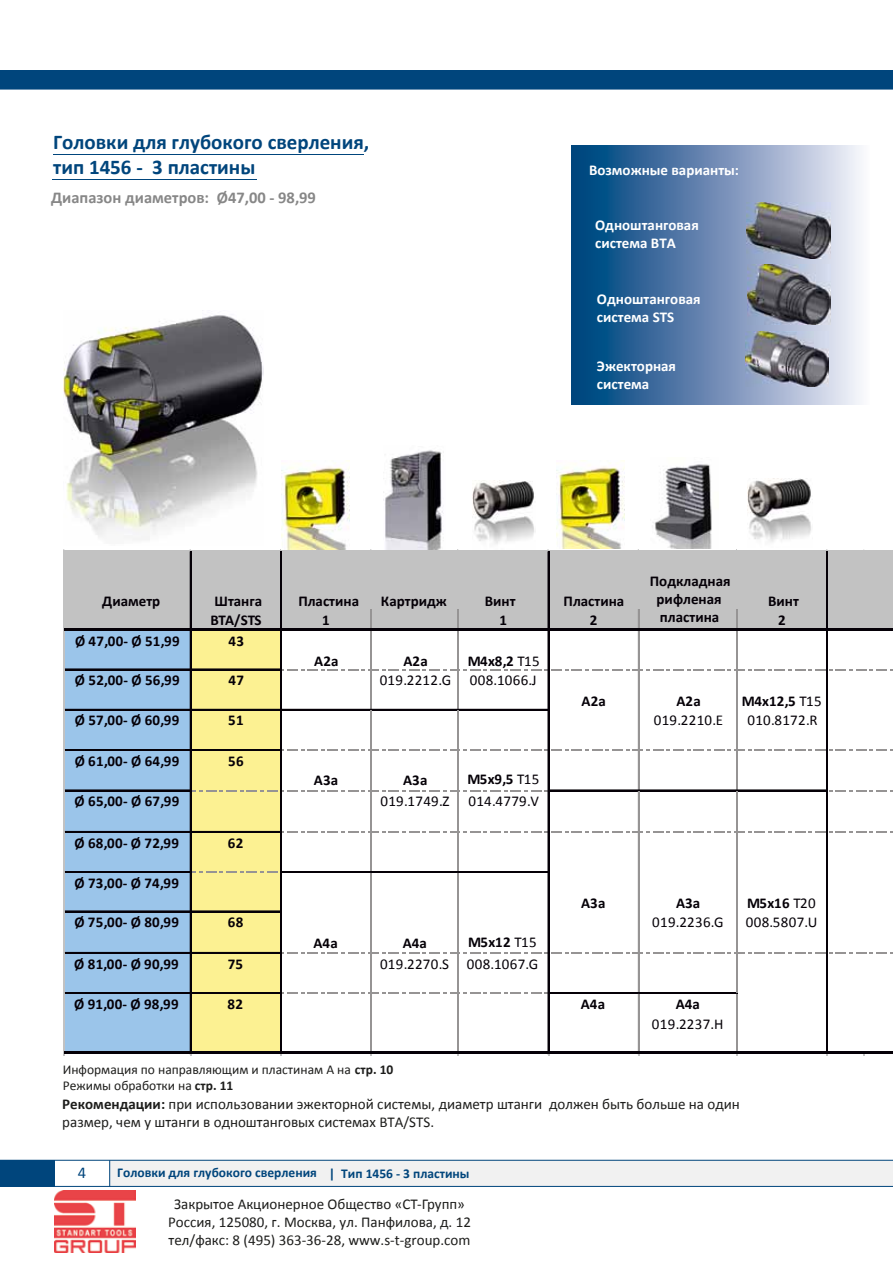
<style>
.page{position:relative;width:893px;height:1263px;background:#fff}
.page>*{position:absolute;margin:0;border:0;box-sizing:border-box;transform-origin:0 0}
.t1{font:700 21px/25.2px "Calibri";color:#00457c}
.t2{font:700 16.5px "Calibri";color:#878787}
.t3{font:16.5px "Calibri";color:#00457c}
.t4{font:700 15px/18px "Calibri";color:#050007;text-align:center}
.t5{font:15px/18px "Calibri";color:#1d1d1b}
.t6{font:15px/19.6px "Calibri";letter-spacing:.02em;color:#050007;text-align:center}
.t7{font:700 15px/18px "Calibri";color:#fff}
.t8{font:13.5px/16.5px "Calibri";color:#1d1d1b}
.t9{font:700 13.5px "Calibri";color:#00457c}
.s1{font-weight:400}
.s2{font-weight:700}
</style>
<div class="page">
<div style="left:64px;top:550px;width:829px;height:81px;background:#c2c2c2"></div>
<div style="left:64px;top:630px;width:127px;height:424px;background:#9bc5ea"></div>
<div style="left:190px;top:630px;width:92px;height:424px;background:#fcf192"></div>
<hr style="left:64px;top:550px;width:1px;height:505px;background:#c2c2c2">
<hr style="left:190px;top:551px;width:1px;height:78px;background:#050007">
<hr style="left:280px;top:551px;width:2px;height:78px;background:#050007">
<svg style="left:371px;top:609px;width:1px;height:20px"></svg>
<svg style="left:457px;top:609px;width:2px;height:20px"></svg>
<hr style="left:548px;top:551px;width:1px;height:78px;background:#050007">
<svg style="left:638px;top:609px;width:1px;height:20px"></svg>
<hr style="left:736px;top:609px;width:2px;height:20px;background:#969494">
<hr style="left:826px;top:551px;width:1px;height:78px;background:#050007">
<hr style="left:827px;top:551px;width:1px;height:78px;background:#050007">
<hr style="left:65px;top:669px;width:217px;height:1px;background:#050007">
<svg style="left:282px;top:669px;width:611px;height:2px"></svg>
<hr style="left:371px;top:631px;width:1px;height:78px;background:#969494">
<hr style="left:457px;top:631px;width:1px;height:78px;background:#969494">
<hr style="left:458px;top:631px;width:1px;height:78px;background:#969494">
<hr style="left:65px;top:709px;width:484px;height:1px;background:#050007">
<hr style="left:65px;top:749px;width:217px;height:1px;background:#050007">
<hr style="left:65px;top:750px;width:217px;height:1px;background:#050007">
<svg style="left:282px;top:750px;width:611px;height:2px"></svg>
<hr style="left:65px;top:790px;width:126px;height:1px;background:#050007">
<svg style="left:191px;top:790px;width:357px;height:1px"></svg>
<hr style="left:638px;top:631px;width:1px;height:159px;background:#969494">
<hr style="left:736px;top:631px;width:2px;height:159px;background:#969494">
<hr style="left:549px;top:790px;width:279px;height:1px;background:#050007">
<svg style="left:829px;top:790px;width:64px;height:2px"></svg>
<hr style="left:65px;top:831px;width:217px;height:1px;background:#050007">
<svg style="left:282px;top:831px;width:611px;height:2px"></svg>
<hr style="left:65px;top:871px;width:126px;height:1px;background:#050007">
<hr style="left:65px;top:872px;width:126px;height:1px;background:#050007">
<svg style="left:191px;top:872px;width:86px;height:1px"></svg>
<hr style="left:371px;top:710px;width:1px;height:162px;background:#969494">
<hr style="left:457px;top:710px;width:1px;height:162px;background:#969494">
<hr style="left:458px;top:710px;width:1px;height:162px;background:#969494">
<hr style="left:282px;top:871px;width:267px;height:1px;background:#050007">
<hr style="left:282px;top:872px;width:267px;height:1px;background:#050007">
<hr style="left:65px;top:911px;width:217px;height:1px;background:#050007">
<hr style="left:65px;top:952px;width:217px;height:1px;background:#050007">
<svg style="left:282px;top:952px;width:611px;height:2px"></svg>
<hr style="left:65px;top:992px;width:217px;height:1px;background:#050007">
<hr style="left:65px;top:993px;width:217px;height:1px;background:#050007">
<svg style="left:282px;top:993px;width:266px;height:1px"></svg>
<hr style="left:638px;top:791px;width:1px;height:202px;background:#969494">
<hr style="left:549px;top:992px;width:189px;height:1px;background:#050007">
<hr style="left:549px;top:993px;width:189px;height:1px;background:#050007">
<hr style="left:736px;top:791px;width:2px;height:202px;background:#969494">
<hr style="left:190px;top:631px;width:1px;height:420px;background:#050007">
<hr style="left:280px;top:631px;width:2px;height:420px;background:#050007">
<hr style="left:371px;top:873px;width:1px;height:178px;background:#969494">
<hr style="left:457px;top:873px;width:1px;height:178px;background:#969494">
<hr style="left:458px;top:873px;width:1px;height:178px;background:#969494">
<hr style="left:548px;top:631px;width:1px;height:420px;background:#050007">
<hr style="left:638px;top:994px;width:1px;height:57px;background:#969494">
<hr style="left:736px;top:994px;width:2px;height:57px;background:#969494">
<hr style="left:826px;top:631px;width:1px;height:420px;background:#050007">
<hr style="left:827px;top:631px;width:1px;height:420px;background:#050007">
<hr style="left:65px;top:629px;width:828px;height:2px;background:#050007">
<hr style="left:65px;top:1051px;width:828px;height:3px;background:#050007">
<img style="left:472px;top:481px;width:62px;height:63px">
<img style="left:64px;top:315px;width:199px;height:225px">
<img style="left:748px;top:479px;width:63px;height:63px">
<img style="left:385px;top:450px;width:59px;height:99px">
<img style="left:282px;top:461px;width:67px;height:88px">
<img style="left:556px;top:460px;width:68px;height:88px">
<img style="left:652px;top:464px;width:60px;height:85px">
<div style="left:110px;top:1160px;width:783px;height:26px;background:#f1f1f1"></div>
<div style="left:0;top:70px;width:893px;height:20px;background:#00457c"></div>
<hr style="left:0;top:1160px;width:893px;height:1px;background:#00457c">
<hr style="left:0;top:1186px;width:893px;height:1px;background:#00457c">
<svg style="left:109px;top:1160px;width:1px;height:26px"></svg>
<div style="left:0;top:1160px;width:55px;height:26px;background:#00457c"></div>
<div style="left:571px;top:145px;width:299px;height:260px;background:linear-gradient(to right,#003878,#fbf2fc)"></div>
<img style="left:746px;top:202px;width:84px;height:57px">
<img style="left:747px;top:264px;width:84px;height:60px">
<img style="left:745px;top:332px;width:84px;height:54px">
<img style="left:55px;top:1191px;width:80px;height:62px">
<hr style="left:53px;top:179px;width:204px;height:1px;background:#00457c">
<hr style="left:53px;top:154px;width:311px;height:1px;background:#00457c">
<p class="t1" style="left:53px;top:129px;width:318px">Головки для глубокого сверления, тип 1456 - 3 пластины</p>
<p class="t2" style="left:51px;top:187px;width:266px">Диапазон диаметров: Ø47,00 - 98,99</p>
<p class="t7" style="left:589px;top:161px;width:151px">Возможные варианты:</p>
<p class="t7" style="left:595px;top:216px;width:105px">Одноштанговая система BTA</p>
<p class="t7" style="left:597px;top:290px;width:105px">Одноштанговая система STS</p>
<p class="t7" style="left:597px;top:356px;width:81px">Эжекторная система</p>
<p class="t4" style="left:650px;top:572px;width:82px">Подкладная рифленая пластина</p>
<p class="t4" style="left:102px;top:592px;width:60px">Диаметр</p>
<p class="t4" style="left:215px;top:592px;width:49px">Штанга</p>
<p class="t4" style="left:298px;top:592px;width:62px">Пластина</p>
<p class="t4" style="left:381px;top:592px;width:67px">Картридж</p>
<p class="t4" style="left:485px;top:592px;width:32px">Винт</p>
<p class="t4" style="left:564px;top:592px;width:62px">Пластина</p>
<p class="t4" style="left:768px;top:592px;width:32px">Винт</p>
<p class="t4" style="left:211px;top:611px;width:53px">BTA/STS</p>
<p class="t4" style="left:322px;top:611px;width:9px">1</p>
<p class="t4" style="left:499px;top:611px;width:9px">1</p>
<p class="t4" style="left:590px;top:611px;width:9px">2</p>
<p class="t4" style="left:778px;top:611px;width:9px">2</p>
<p class="t4" style="left:75px;top:632px;width:106px">Ø 47,00- Ø 51,99</p>
<p class="t4" style="left:228px;top:632px;width:17px">43</p>
<p class="t4" style="left:314px;top:651px;width:26px">A2a</p>
<p class="t4" style="left:403px;top:651px;width:26px">A2a</p>
<p class="t4" style="left:468px;top:651px;width:73px">M4x8,2 <span class="s1">T15</span></p>
<p class="t4" style="left:75px;top:671px;width:106px">Ø 52,00- Ø 56,99</p>
<p class="t4" style="left:228px;top:671px;width:17px">47</p>
<p class="t6" style="left:380px;top:670px;width:73px">019.2212.G</p>
<p class="t6" style="left:470px;top:670px;width:68px">008.1066.J</p>
<p class="t4" style="left:582px;top:692px;width:26px">A2a</p>
<p class="t4" style="left:676px;top:692px;width:26px">A2a</p>
<p class="t4" style="left:742px;top:692px;width:81px">M4x12,5 <span class="s1">T15</span></p>
<p class="t4" style="left:75px;top:711px;width:106px">Ø 57,00- Ø 60,99</p>
<p class="t4" style="left:228px;top:711px;width:17px">51</p>
<p class="t6" style="left:654px;top:711px;width:71px">019.2210.E</p>
<p class="t6" style="left:747px;top:711px;width:72px">010.8172.R</p>
<p class="t4" style="left:75px;top:752px;width:106px">Ø 61,00- Ø 64,99</p>
<p class="t4" style="left:228px;top:752px;width:17px">56</p>
<p class="t4" style="left:314px;top:771px;width:26px">A3a</p>
<p class="t4" style="left:403px;top:771px;width:26px">A3a</p>
<p class="t4" style="left:467px;top:770px;width:73px">M5x9,5 <span class="s1">T15</span></p>
<p class="t4" style="left:75px;top:792px;width:106px">Ø 65,00- Ø 67,99</p>
<p class="t6" style="left:380px;top:791px;width:71px">019.1749.Z</p>
<p class="t6" style="left:468px;top:791px;width:72px">014.4779.V</p>
<p class="t4" style="left:74px;top:833px;width:106px">Ø 68,00- Ø 72,99</p>
<p class="t4" style="left:228px;top:833px;width:17px">62</p>
<p class="t4" style="left:74px;top:874px;width:106px">Ø 73,00- Ø 74,99</p>
<p class="t4" style="left:581px;top:893px;width:26px">A3a</p>
<p class="t4" style="left:676px;top:893px;width:26px">A3a</p>
<p class="t4" style="left:747px;top:893px;width:70px">M5x16 <span class="s1">T20</span></p>
<p class="t4" style="left:74px;top:913px;width:106px">Ø 75,00- Ø 80,99</p>
<p class="t4" style="left:228px;top:913px;width:17px">68</p>
<p class="t6" style="left:652px;top:912px;width:73px">019.2236.G</p>
<p class="t6" style="left:746px;top:912px;width:73px">008.5807.U</p>
<p class="t4" style="left:314px;top:934px;width:26px">A4a</p>
<p class="t4" style="left:403px;top:934px;width:26px">A4a</p>
<p class="t4" style="left:468px;top:933px;width:70px">M5x12 <span class="s1">T15</span></p>
<p class="t4" style="left:74px;top:954px;width:106px">Ø 81,00- Ø 90,99</p>
<p class="t4" style="left:228px;top:954px;width:17px">75</p>
<p class="t6" style="left:380px;top:954px;width:160px">019.2270.S 008.1067.G</p>
<p class="t4" style="left:74px;top:995px;width:106px">Ø 91,00- Ø 98,99</p>
<p class="t4" style="left:228px;top:995px;width:17px">82</p>
<p class="t4" style="left:581px;top:995px;width:26px">A4a</p>
<p class="t6" style="left:652px;top:994px;width:73px"><span class="s2">A4a<br></span>019.2237.H</p>
<p class="t8" style="left:63px;top:1061px;width:332px">Информация по направляющим и пластинам A на <span class="s2">стр. 10<br></span>Режимы обработки на <span class="s2">стр. 11</span></p>
<p class="t5" style="left:62px;top:1095px;width:679px"><span class="s2">Рекомендации:</span> при использовании эжекторной системы, диаметр штанги должен быть больше на один размер, чем у штанги в одноштанговых системах BTA/STS.</p>
<p class="t3" style="left:78px;top:1162px;width:10px">4</p>
<p class="t9" style="left:117px;top:1164px;width:354px">Головки для глубокого сверления | Тип 1456 - 3 пластины</p>
<p class="t5" style="left:168px;top:1195px;width:304px;text-align:center">Закрытое Акционерное Общество «СТ-Групп»<br>Россия, 125080, г. Москва, ул. Панфилова, д. 12 тел/факс: 8 (495) 363-36-28, www.s-t-group.com</p>
</div>
